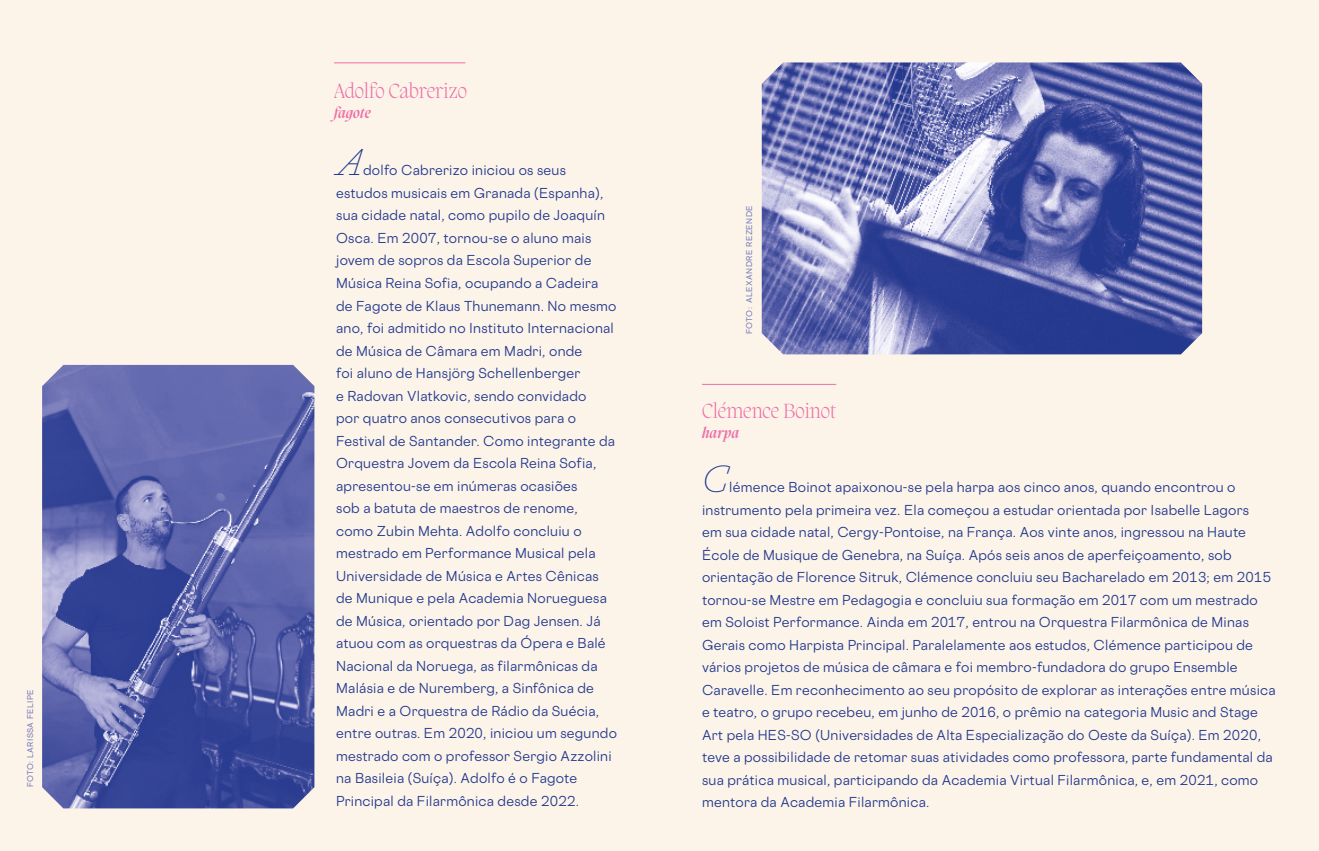
<style>
.page{position:relative;width:1319px;height:851px;background:#fff}
.page>*{position:absolute;margin:0;border:0;box-sizing:border-box;transform-origin:0 0}
.t1{font:italic 39px "Marian Text 1554";color:#22398e}
.t2{font:200 21px "Migra";color:#ed6ea7}
.t3{font:italic 600 15px "Migra";letter-spacing:.03em;color:#ed6ea7}
.t4{font:12.9px/22.5px "Cosmica";letter-spacing:.02em;color:#22398e}
.t5{font:500 7.5px "Cosmica";letter-spacing:.06em;color:#797cbb}
</style>
<div class="page">
<div style="left:0;top:0;width:680px;height:850px;background:#fdf4e9"></div>
<div style="left:638px;top:0;width:680px;height:850px;background:#fdf4e9"></div>
<hr style="left:702px;top:384px;width:134px;height:1px;background:#ed6ea7">
<hr style="left:334px;top:62px;width:131px;height:1px;background:#ed6ea7">
<img style="left:42px;top:365px;width:272px;height:443px">
<img style="left:761px;top:62px;width:440px;height:292px">
<p class="t5" style="left:26px;top:787px;width:99px;rotate:-90deg">FOTO: LARISSA FELIPE</p>
<h2 class="t2" style="left:334px;top:76px;width:134px">Adolfo Cabrerizo</h2>
<p class="t3" style="left:334px;top:102px;width:38px">fagote</p>
<h1 class="t1" style="left:336px;top:137px;width:28px">A</h1>
<p class="t4" style="left:336px;top:159px;width:282px;text-indent:27px">dolfo Cabrerizo iniciou os seus estudos musicais em Granada (Espanha), sua cidade natal, como pupilo de Joaquín Osca. Em 2007, tornou-se o aluno mais jovem de sopros da Escola Superior de Música Reina Sofia, ocupando a Cadeira de Fagote de Klaus Thunemann. No mesmo ano, foi admitido no Instituto Internacional de Música de Câmara em Madri, onde<br>foi aluno de Hansjörg Schellenberger<br>e Radovan Vlatkovic, sendo convidado<br>por quatro anos consecutivos para o Festival de Santander. Como integrante da Orquestra Jovem da Escola Reina Sofia, apresentou-se em inúmeras ocasiões<br>sob a batuta de maestros de renome, como Zubin Mehta. Adolfo concluiu o mestrado em Performance Musical pela Universidade de Música e Artes Cênicas de Munique e pela Academia Norueguesa de Música, orientado por Dag Jensen. Já atuou com as orquestras da Ópera e Balé Nacional da Noruega, as filarmônicas da Malásia e de Nuremberg, a Sinfônica de Madri e a Orquestra de Rádio da Suécia, entre outras. Em 2020, iniciou um segundo mestrado com o professor Sergio Azzolini na Basileia (Suíça). Adolfo é o Fagote Principal da Filarmônica desde 2022.</p>
<p class="t5" style="left:744px;top:334px;width:130px;rotate:-90deg">FOTO: ALEXANDRE REZENDE</p>
<h2 class="t2" style="left:702px;top:396px;width:136px">Clémence Boinot</h2>
<p class="t3" style="left:702px;top:422px;width:38px">harpa</p>
<h1 class="t1" style="left:702px;top:454px;width:28px">C</h1>
<p class="t4" style="left:702px;top:476px;width:575px;text-indent:27px">lémence Boinot apaixonou-se pela harpa aos cinco anos, quando encontrou o instrumento pela primeira vez. Ela começou a estudar orientada por Isabelle Lagors<br>em sua cidade natal, Cergy-Pontoise, na França. Aos vinte anos, ingressou na Haute École de Musique de Genebra, na Suíça. Após seis anos de aperfeiçoamento, sob orientação de Florence Sitruk, Clémence concluiu seu Bacharelado em 2013; em 2015 tornou-se Mestre em Pedagogia e concluiu sua formação em 2017 com um mestrado em Soloist Performance. Ainda em 2017, entrou na Orquestra Filarmônica de Minas Gerais como Harpista Principal. Paralelamente aos estudos, Clémence participou de vários projetos de música de câmara e foi membro-fundadora do grupo Ensemble Caravelle. Em reconhecimento ao seu propósito de explorar as interações entre música e teatro, o grupo recebeu, em junho de 2016, o prêmio na categoria Music and Stage Art pela HES-SO (Universidades de Alta Especialização do Oeste da Suíça). Em 2020, teve a possibilidade de retomar suas atividades como professora, parte fundamental da sua prática musical, participando da Academia Virtual Filarmônica, e, em 2021, como mentora da Academia Filarmônica.</p>
</div>
